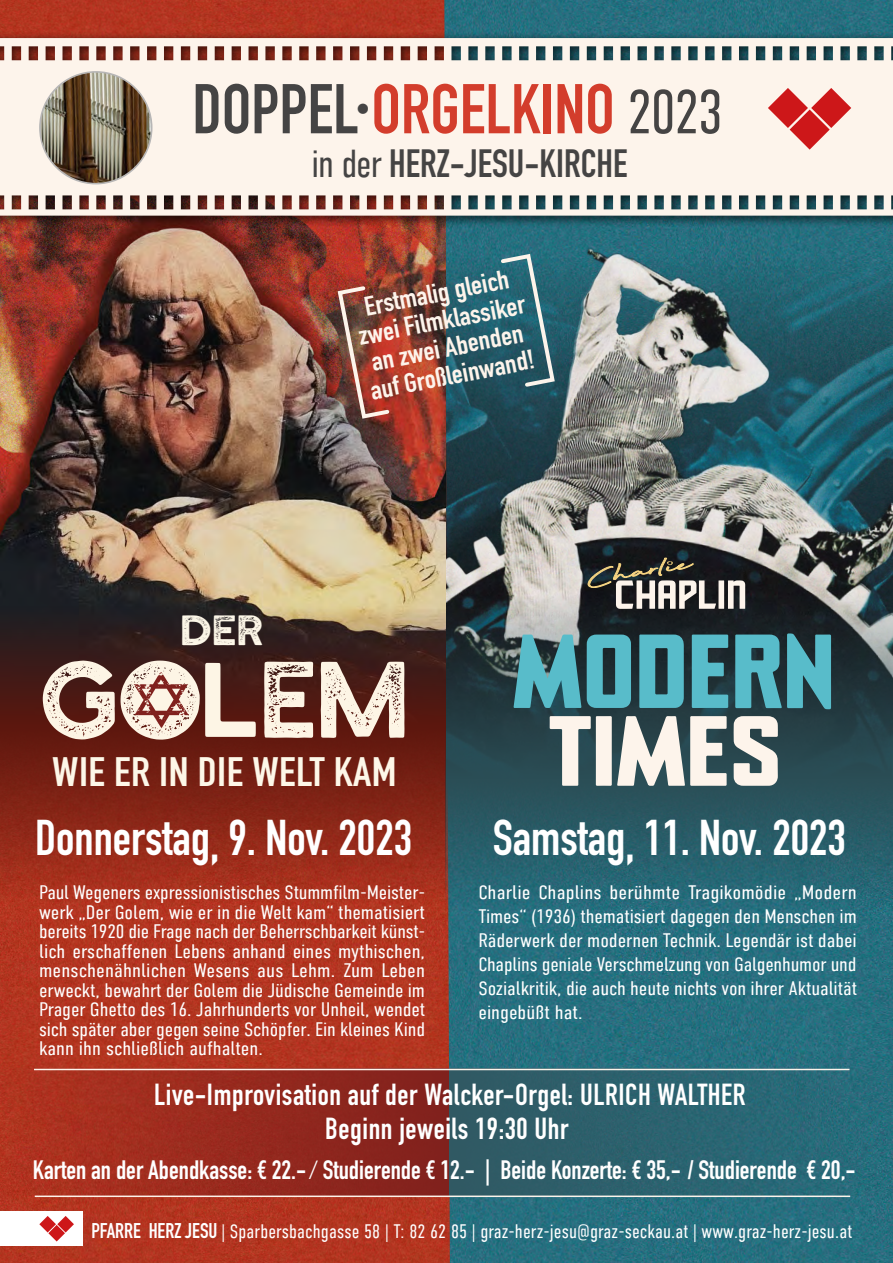
<style>
.page{position:relative;width:893px;height:1263px;background:#fff}
.page>*{position:absolute;margin:0;border:0;box-sizing:border-box;transform-origin:0 0}
.t1{font:700 69.15px "DIN Condensed";color:#d33d2c}
.t2{font:700 49.5px "DIN Condensed";color:#fff}
.t3{font:700 40.5px "DIN Condensed";letter-spacing:.01em;color:#fdf7e8;scale:1.1 1}
.t4{font:39px "Heinberg Textured";color:#fdf7e8;scale:1.1 1}
.t5{font:700 38.85px "DIN Condensed";color:#454444}
.t6{font:700 30px/34.5px "DIN Condensed";letter-spacing:.02em;color:#fff;text-align:center}
.t7{font:700 26.7px/27.9px "DIN Condensed";color:#fdf4eb;text-align:center;scale:1.1 1}
.t8{font:700 26.25px "DIN Condensed";color:#fff}
.t9{font:300 19.5px/19.5px "DIN Condensed";color:#fff;text-align:justify;scale:1.09 1}
.t10{font:300 19.5px/24px "DIN Condensed";color:#fff;text-align:justify;scale:1.13 1}
.t11{font:300 19.5px "DIN Condensed";color:#fff}
.s1{color:#454444}
.s2{font-weight:300;font-size:61.95px;color:#454444}
.s3{font-weight:300}
.s4{font-size:62.85px}
.s5{font-weight:700;font-size:21px}
</style>
<div class="page">
<img style="left:0;top:0;width:444px;height:1263px">
<img style="left:444px;top:0;width:449px;height:1263px">
<div style="left:0;top:1068px;width:449px;height:127px;background:linear-gradient(to right,#b23520,#80221e)"></div>
<svg style="left:449px;top:1068px;width:444px;height:127px;background:#2c6370"></svg>
<img style="left:446px;top:238px;width:447px;height:356px">
<svg style="left:446px;top:594px;width:447px;height:185px;background:#33454a"></svg>
<div style="left:446px;top:779px;width:447px;height:131px;background:linear-gradient(to bottom,#2a4e56,#276e7e)"></div>
<img style="left:0;top:228px;width:446px;height:379px">
<svg style="left:0;top:607px;width:446px;height:118px;background:#462d26"></svg>
<div style="left:0;top:725px;width:446px;height:177px;background:linear-gradient(to bottom,#5c170e,#b1341f)"></div>
<svg style="left:513px;top:634px;width:68px;height:74px;background:#4f96a0"></svg>
<svg style="left:639px;top:634px;width:45px;height:74px;background:#4b9eaa"></svg>
<svg style="left:587px;top:634px;width:44px;height:74px;background:#4b9eaa"></svg>
<svg style="left:735px;top:633px;width:96px;height:76px;background:#47929d"></svg>
<svg style="left:692px;top:634px;width:36px;height:74px;background:#4894a0"></svg>
<svg style="left:734px;top:716px;width:44px;height:70px;background:#c3c5c0"></svg>
<svg style="left:550px;top:716px;width:177px;height:70px;background:#a9b0ad"></svg>
<svg style="left:588px;top:556px;width:157px;height:53px;background:#595754"></svg>
<img style="left:335px;top:284px;width:57px;height:137px">
<svg style="left:498px;top:252px;width:59px;height:137px;background:#366b78"></svg>
<div style="left:0;top:1211px;width:83px;height:35px;background:#fff"></div>
<svg style="left:39px;top:1216px;width:35px;height:25px"></svg>
<hr style="left:34px;top:1069px;width:815px;height:1px;background:#fdf4eb">
<hr style="left:35px;top:1195px;width:815px;height:2px;background:#fdf4eb">
<div style="left:0;top:32px;width:893px;height:196px;background:#000;opacity:.75"></div>
<svg style="left:0;top:38px;width:893px;height:178px;background:#e7ded6"></svg>
<img style="left:40px;top:72px;width:112px;height:112px;border-radius:56px">
<div style="left:39px;top:71px;width:113px;height:113px;border:2px solid #b7b6b6;border-radius:50%"></div>
<svg style="left:768px;top:88px;width:83px;height:62px;background:#e68c88"></svg>
<svg style="left:43px;top:661px;width:72px;height:78px;background:#a98c81"></svg>
<svg style="left:264px;top:662px;width:49px;height:76px;background:#b79e91"></svg>
<svg style="left:321px;top:662px;width:83px;height:76px;background:#b89e92"></svg>
<svg style="left:121px;top:661px;width:135px;height:79px;background:#ab897e"></svg>
<h1 class="t1" style="left:192px;top:63px;width:532px"><span class="s1">DOPPEL</span><sup>•</sup>ORGELKINO <span class="s2">2023</span></h1>
<h3 class="t5" style="left:312px;top:137px;width:317px"><span class="s3">in der</span> HERZ-JESU-KIRCHE</h3>
<h3 class="t4" style="left:182px;top:600px;width:77px">Der</h3>
<h3 class="t7" style="left:351px;top:295px;width:156px;rotate:-11deg">Erstmalig gleich zwei Filmklassiker an zwei Abenden auf Großleinwand!</h3>
<h3 class="t3" style="left:52px;top:745px;width:315px">WIE ER IN DIE WELT KAM</h3>
<h2 class="t2" style="left:35px;top:804px;width:379px">Donnerstag<span class="s4">,</span> 9. Nov. 2023</h2>
<h2 class="t2" style="left:493px;top:804px;width:355px">Samstag<span class="s4">,</span> 11. Nov. 2023</h2>
<p class="t9" style="left:39px;top:883px;width:356px">Paul Wegeners expressionistisches Stummfilm-Meister&shy;werk „Der Golem, wie er in die Welt kam“ thematisiert bereits 1920 die Frage nach der Beherrschbarkeit künst&shy;lich erschaffenen Lebens anhand eines mythischen, menschenähnlichen Wesens aus Lehm. Zum Leben erweckt, bewahrt der Golem die Jüdische Gemeinde im Prager Ghetto des 16. Jahrhunderts vor Unheil, wendet sich später aber gegen seine Schöpfer. Ein kleines Kind kann ihn schließlich aufhalten.</p>
<p class="t10" style="left:478px;top:880px;width:337px">Charlie Chaplins berühmte Tragikomödie „Modern Times“ (1936) thematisiert dagegen den Menschen im Räderwerk der modernen Technik. Legendär ist dabei Chaplins geniale Verschmelzung von Galgenhumor und Sozialkritik, die auch heute nichts von ihrer Aktualität eingebüßt hat.</p>
<h3 class="t6" style="left:154px;top:1077px;width:593px">Live-Improvisation auf der Walcker-Orgel: ULRICH WALTHER<br>Beginn jeweils 19:30 Uhr</h3>
<h3 class="t8" style="left:33px;top:1152px;width:824px">Karten an der Abendkasse: € 22.- <span class="s3">/</span> Studierende € 12.- | Beide Konzerte: € 35,- / Studierende € 20,-</h3>
<p class="t11" style="left:91px;top:1220px;width:762px"><span class="s5">PFARRE HERZ JESU</span> | Sparbersbachgasse 58 | T: 82 62 85 | graz-herz-jesu@graz-seckau.at | www.graz-herz-jesu.at</p>
</div>
